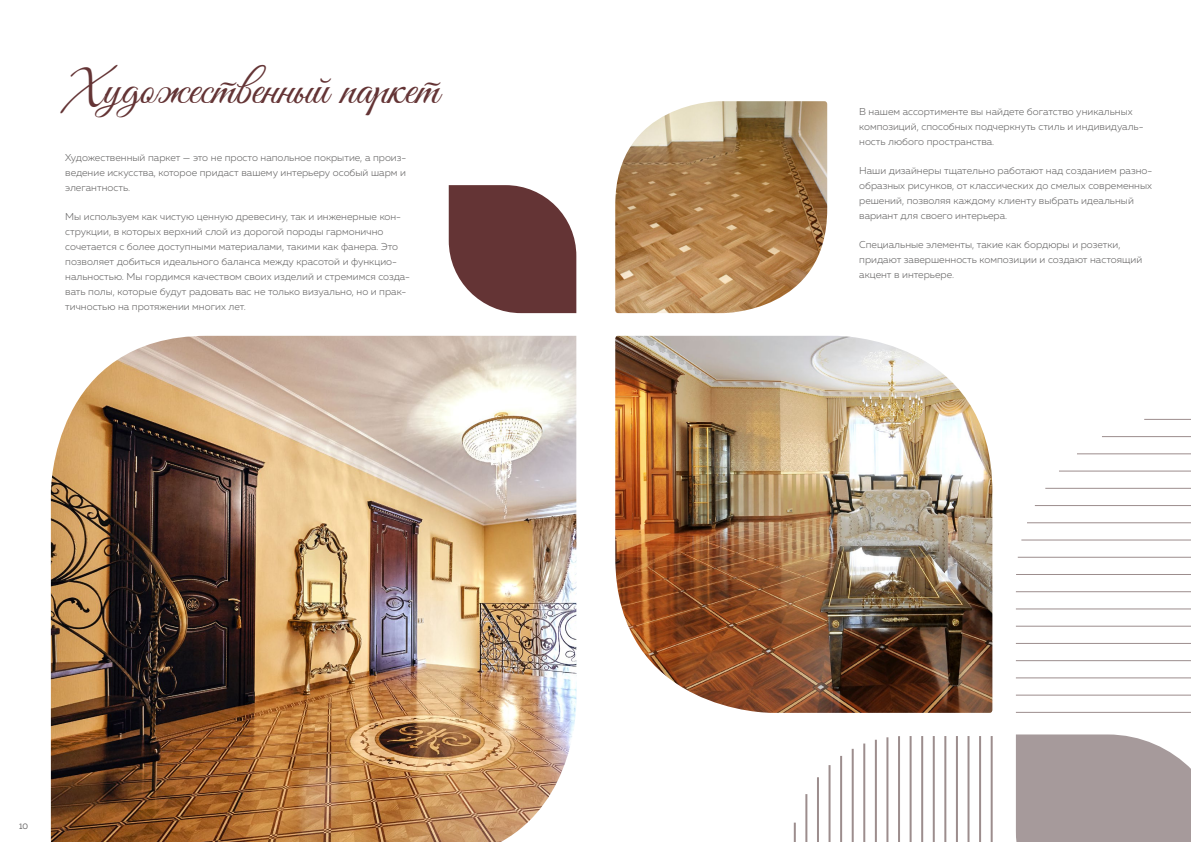
<style>
.page{position:relative;width:1191px;height:842px;background:#fff}
.page>*{position:absolute;margin:0;border:0;box-sizing:border-box;transform-origin:0 0}
.t1{font:46px "Good Vibes Pro";color:#643435}
.t2{font:300 10px/15px "Muller";color:#646363}
.t3{font:8px "Muller";color:#646363}
</style>
<div class="page">
<img style="left:51px;top:336px;width:525px;height:506px">
<svg style="left:449px;top:185px;width:127px;height:128px"></svg>
<img style="left:615px;top:101px;width:212px;height:212px">
<svg style="left:794px;top:823px;width:2px;height:19px"></svg>
<hr style="left:805px;top:794px;width:2px;height:48px;background:#9c8d8d">
<hr style="left:817px;top:777px;width:2px;height:65px;background:#9c8d8d">
<hr style="left:828px;top:765px;width:2px;height:77px;background:#9c8d8d">
<hr style="left:840px;top:756px;width:2px;height:86px;background:#9c8d8d">
<hr style="left:851px;top:749px;width:2px;height:93px;background:#9c8d8d">
<hr style="left:863px;top:743px;width:2px;height:99px;background:#9c8d8d">
<hr style="left:875px;top:740px;width:2px;height:102px;background:#9c8d8d">
<hr style="left:886px;top:737px;width:2px;height:105px;background:#9c8d8d">
<hr style="left:898px;top:736px;width:2px;height:106px;background:#9c8d8d">
<hr style="left:909px;top:736px;width:2px;height:106px;background:#9c8d8d">
<hr style="left:921px;top:736px;width:2px;height:106px;background:#9c8d8d">
<hr style="left:932px;top:736px;width:2px;height:106px;background:#9c8d8d">
<hr style="left:944px;top:736px;width:2px;height:106px;background:#9c8d8d">
<hr style="left:956px;top:736px;width:2px;height:106px;background:#9c8d8d">
<hr style="left:967px;top:736px;width:2px;height:106px;background:#9c8d8d">
<hr style="left:979px;top:736px;width:2px;height:106px;background:#9c8d8d">
<hr style="left:990px;top:736px;width:2px;height:106px;background:#9c8d8d">
<hr style="left:1144px;top:419px;width:47px;height:1px;background:#9c8d8d">
<hr style="left:1102px;top:436px;width:89px;height:1px;background:#9c8d8d">
<hr style="left:1077px;top:453px;width:114px;height:1px;background:#9c8d8d">
<hr style="left:1059px;top:471px;width:132px;height:1px;background:#9c8d8d">
<hr style="left:1045px;top:488px;width:146px;height:1px;background:#9c8d8d">
<hr style="left:1034px;top:505px;width:157px;height:1px;background:#9c8d8d">
<hr style="left:1027px;top:522px;width:164px;height:1px;background:#9c8d8d">
<hr style="left:1021px;top:539px;width:170px;height:1px;background:#9c8d8d">
<hr style="left:1017px;top:557px;width:174px;height:1px;background:#9c8d8d">
<hr style="left:1016px;top:574px;width:175px;height:1px;background:#9c8d8d">
<hr style="left:1016px;top:591px;width:175px;height:1px;background:#9c8d8d">
<hr style="left:1016px;top:608px;width:175px;height:1px;background:#9c8d8d">
<hr style="left:1016px;top:626px;width:175px;height:1px;background:#9c8d8d">
<hr style="left:1016px;top:643px;width:175px;height:1px;background:#9c8d8d">
<hr style="left:1016px;top:660px;width:175px;height:1px;background:#9c8d8d">
<hr style="left:1016px;top:677px;width:175px;height:1px;background:#9c8d8d">
<hr style="left:1016px;top:695px;width:175px;height:1px;background:#9c8d8d">
<hr style="left:1016px;top:712px;width:175px;height:1px;background:#9c8d8d">
<img style="left:615px;top:336px;width:377px;height:377px">
<div style="left:1016px;top:734px;width:175px;height:108px;background:#a69a9b"></div>
<h1 class="t1" style="left:66px;top:60px;width:374px">Художественный паркет</h1>
<p class="t2" style="left:65px;top:150px;width:343px;text-align:justify">Художественный паркет — это не просто напольное покрытие, а произ&shy;ведение искусства, которое придаст вашему интерьеру особый шарм и элегантность.</p>
<p class="t2" style="left:65px;top:209px;width:346px">Мы используем как чистую ценную древесину, так и инженерные кон&shy;струкции, в которых верхний слой из дорогой породы гармонично сочетается с более доступными материалами, такими как фанера. Это позволяет добиться идеального баланса между красотой и функцио&shy;нальностью. Мы гордимся качеством своих изделий и стремимся созда&shy;вать полы, которые будут радовать вас не только визуально, но и прак&shy;тичностью на протяжении многих лет.</p>
<p class="t3" style="left:19px;top:821px;width:11px">10</p>
<p class="t2" style="left:859px;top:103px;width:286px">В нашем ассортименте вы найдете богатство уникальных композиций, способных подчеркнуть стиль и индивидуаль&shy;ность любого пространства.</p>
<p class="t2" style="left:859px;top:163px;width:294px">Наши дизайнеры тщательно работают над созданием разно&shy;образных рисунков, от классических до смелых современных решений, позволяя каждому клиенту выбрать идеальный вариант для своего интерьера.</p>
<p class="t2" style="left:859px;top:237px;width:284px">Специальные элементы, такие как бордюры и розетки, придают завершенность композиции и создают настоящий акцент в интерьере.</p>
</div>
